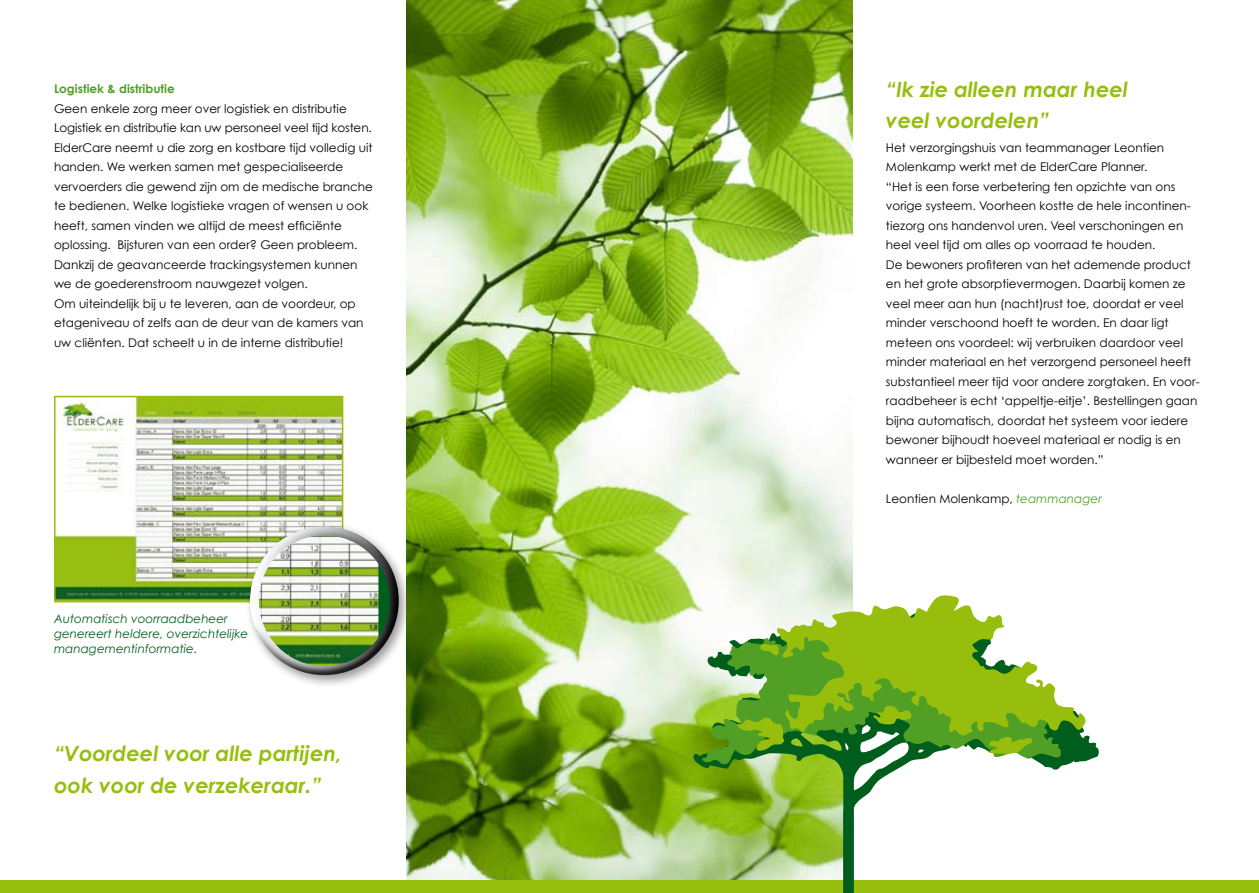
<style>
.page{position:relative;width:1259px;height:893px;background:#fff}
.page>*{position:absolute;margin:0;border:0;box-sizing:border-box;transform-origin:0 0}
.t1{font:italic 700 21px/31.5px "Century Gothic";color:#97be0d}
.t2{font:12px/19.5px "Century Gothic";color:#000}
.t3{font:italic 12px/15px "Century Gothic";color:#005e1d}
.t4{font:700 12px "Century Gothic";color:#51a025}
.s1{font-style:italic;color:#51a025}
</style>
<div class="page">
<img style="left:406px;top:0;width:447px;height:880px">
<img style="left:57px;top:399px;width:283px;height:200px">
<div style="left:54px;top:396px;width:289px;height:206px;border:2px solid #97be0d"></div>
<div style="left:0;top:880px;width:1259px;height:13px;background:#97be0d"></div>
<svg style="left:691px;top:611px;width:407px;height:282px"></svg>
<svg style="left:702px;top:618px;width:360px;height:147px"></svg>
<svg style="left:737px;top:595px;width:350px;height:159px"></svg>
<div style="left:245px;top:521px;width:166px;height:167px;background:#000;opacity:.4"></div>
<div style="left:249px;top:524px;width:145px;height:116px;background:#fff;opacity:.75"></div>
<div style="left:251px;top:550px;width:150px;height:125px;background:#000;opacity:.75"></div>
<p class="t4" style="left:54px;top:81px;width:122px">Logistiek &amp; distributie</p>
<p class="t2" style="left:54px;top:98px;width:320px">Geen enkele zorg meer over logistiek en distributie Logistiek en distributie kan uw personeel veel tijd kosten.<br>ElderCare neemt u die zorg en kostbare tijd volledig uit handen. We werken samen met gespecialiseerde vervoerders die gewend zijn om de medische branche te bedienen. Welke logistieke vragen of wensen u ook heeft, samen vinden we altijd de meest efficiënte oplossing. Bijsturen van een order? Geen probleem.<br>Dankzij de geavanceerde trackingsystemen kunnen we de goederenstroom nauwgezet volgen.<br>Om uiteindelijk bij u te leveren, aan de voordeur, op etageniveau of zelfs aan de deur van de kamers van uw cliënten. Dat scheelt u in de interne distributie!</p>
<p class="t3" style="left:54px;top:611px;width:196px">Automatisch voorraadbeheer genereert heldere, overzichtelijke managementinformatie.</p>
<h1 class="t1" style="left:54px;top:737px;width:289px">“Voordeel voor alle partijen, ook voor de verzekeraar.”</h1>
<h1 class="t1" style="left:886px;top:73px;width:243px">“Ik zie alleen maar heel veel voordelen”</h1>
<p class="t2" style="left:886px;top:137px;width:315px">Het verzorgingshuis van teammanager Leontien Molenkamp werkt met de ElderCare Planner.<br>“Het is een forse verbetering ten opzichte van ons vorige systeem. Voorheen kostte de hele incontinen&shy;tiezorg ons handenvol uren. Veel verschoningen en heel veel tijd om alles op voorraad te houden.<br>De bewoners profiteren van het ademende product en het grote absorptievermogen. Daarbij komen ze veel meer aan hun (nacht)rust toe, doordat er veel minder verschoond hoeft te worden. En daar ligt meteen ons voordeel: wij verbruiken daardoor veel minder materiaal en het verzorgend personeel heeft substantieel meer tijd voor andere zorgtaken. En voor&shy;raadbeheer is echt ‘appeltje-eitje’. Bestellingen gaan bijna automatisch, doordat het systeem voor iedere bewoner bijhoudt hoeveel materiaal er nodig is en wanneer er bijbesteld moet worden.”</p>
<p class="t2" style="left:886px;top:488px;width:217px">Leontien Molenkamp, <span class="s1">teammanager</span></p>
</div>
